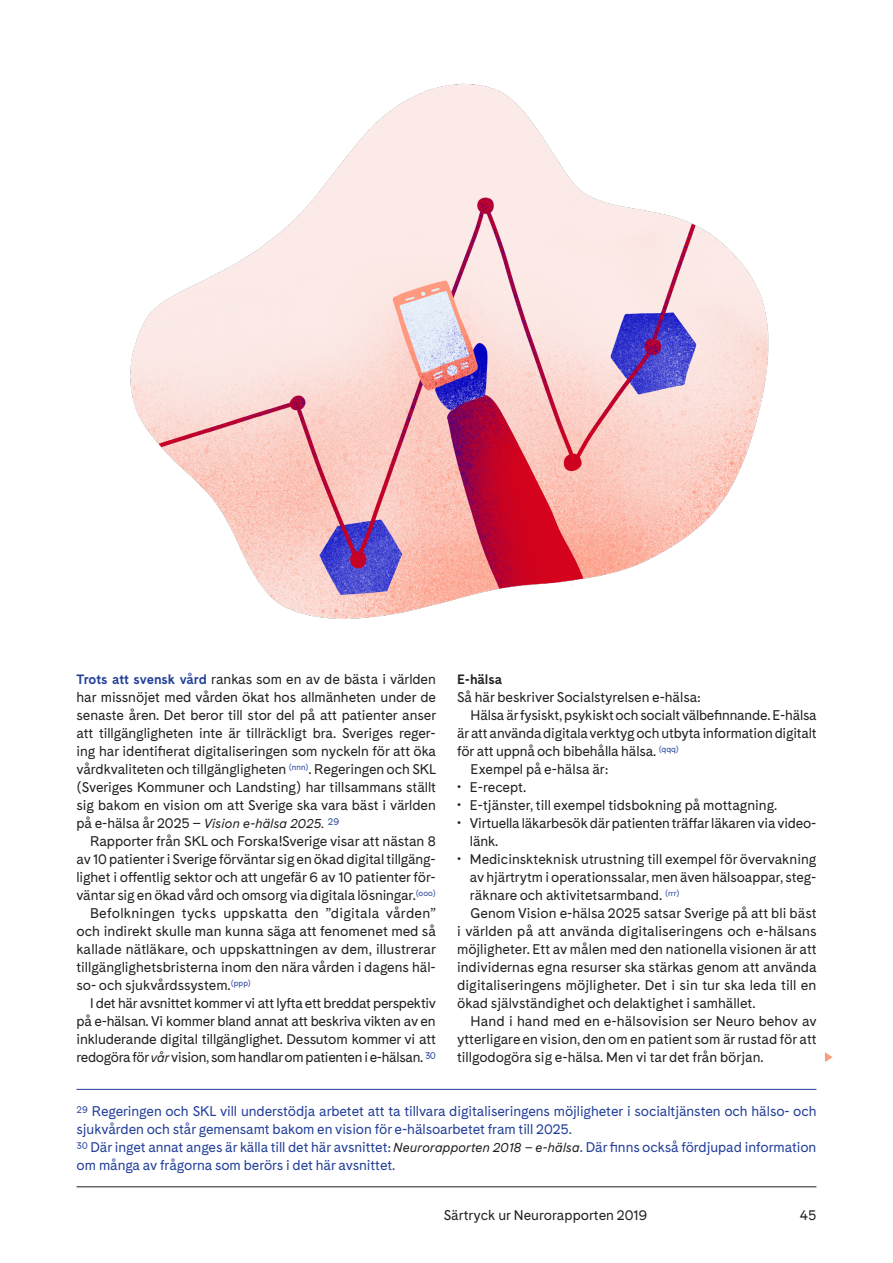
<style>
.page{position:relative;width:893px;height:1263px;background:#fff}
.page>*{position:absolute;margin:0;border:0;box-sizing:border-box;transform-origin:0 0}
.t1{font:700 13.5px "Cadiz";letter-spacing:-.005em;color:#231f20}
.t2{font:13.05px/18px "Cadiz";letter-spacing:-.005em;color:#231f20;text-align:justify}
.t3{font:13.05px/18px "Cadiz";letter-spacing:-.005em;color:#223f99}
.t4{font:13.05px "Cadiz";letter-spacing:.02em;color:#231f20}
.s1{font-weight:700;font-size:13.5px;color:#223f99}
.s2{font-style:italic}
.s3{color:#223f99}
.s4{font-style:italic;color:#231f20}
</style>
<div class="page">
<hr style="left:77px;top:1186px;width:739px;height:1px;background:#231f20">
<hr style="left:77px;top:1089px;width:739px;height:1px;background:#223f99">
<svg style="left:825px;top:1052px;width:8px;height:10px"></svg>
<img style="left:130px;top:83px;width:639px;height:536px">
<p class="t2" style="left:77px;top:670px;width:361px"><span class="s1">Trots att svensk vård</span> rankas som en av de bästa i världen har missnöjet med vården ökat hos allmänheten under de senaste åren. Det beror till stor del på att patienter anser att tillgängligheten inte är tillräckligt bra. Sveriges reger&shy;ing har identifierat digitaliseringen som nyckeln för att öka vårdkvaliteten och tillgängligheten <sup>(nnn)</sup>. Regeringen och SKL (Sveriges Kommuner och Landsting) har tillsammans ställt sig bakom en vision om att Sverige ska vara bäst i världen på e-hälsa år 2025 – <span class="s2">Vision e-hälsa 2025.</span> <span class="s3">29</span></p>
<p class="t2" style="left:90px;top:832px;width:347px">Rapporter från SKL och Forska!Sverige visar att nästan 8</p>
<p class="t2" style="left:77px;top:850px;width:361px">av 10 patienter i Sverige förväntar sig en ökad digital tillgäng-</p>
<p class="t2" style="left:77px;top:868px;width:361px">lighet i offentlig sektor och att ungefär 6 av 10 patienter för-</p>
<p class="t2" style="left:77px;top:886px;width:361px">väntar sig en ökad vård och omsorg via digitala lösningar.<sup>(ooo)</sup></p>
<p class="t4" style="left:90px;top:904px;width:347px">Befolkningen tycks uppskatta den ”digitala vården”</p>
<p class="t2" style="left:77px;top:922px;width:361px">och indirekt skulle man kunna säga att fenomenet med så</p>
<p class="t2" style="left:77px;top:940px;width:361px">kallade nätläkare, och uppskattningen av dem, illustrerar</p>
<p class="t2" style="left:77px;top:958px;width:361px">tillgänglighetsbristerna inom den nära vården i dagens häl-</p>
<p class="t2" style="left:77px;top:976px;width:176px">so- och sjukvårdssystem.<sup>(ppp)</sup></p>
<p class="t2" style="left:90px;top:994px;width:348px">I det här avsnittet kommer vi att lyfta ett breddat perspektiv</p>
<p class="t2" style="left:77px;top:1012px;width:361px">på e-hälsan. Vi kommer bland annat att beskriva vikten av en</p>
<p class="t2" style="left:77px;top:1030px;width:361px">inkluderande digital tillgänglighet. Dessutom kommer vi att</p>
<p class="t2" style="left:77px;top:1048px;width:361px">redogöra för <span class="s2">vår</span> vision, som handlar om patienten i e-hälsan. <span class="s3">30</span></p>
<p class="t1" style="left:457px;top:671px;width:46px">E-hälsa</p>
<p class="t2" style="left:457px;top:688px;width:245px">Så här beskriver Socialstyrelsen e-hälsa:</p>
<p class="t2" style="left:471px;top:706px;width:348px">Hälsa är fysiskt, psykiskt och socialt välbefinnande. E-hälsa</p>
<p class="t2" style="left:457px;top:724px;width:361px">är att använda digitala verktyg och utbyta information digitalt</p>
<p class="t2" style="left:457px;top:742px;width:223px">för att uppnå och bibehålla hälsa. <sup>(qqq)</sup></p>
<p class="t2" style="left:471px;top:760px;width:139px">Exempel på e-hälsa är:</p>
<p class="t2" style="left:457px;top:778px;width:71px">• E-recept.</p>
<p class="t2" style="left:457px;top:796px;width:322px">• E-tjänster, till exempel tidsbokning på mottagning.</p>
<p class="t2" style="left:470px;top:814px;width:346px;text-indent:-13px">• Virtuella läkarbesök där patienten träffar läkaren via video&shy;länk.</p>
<p class="t2" style="left:457px;top:850px;width:361px">• Medicinskteknisk utrustning till exempel för övervakning</p>
<p class="t2" style="left:470px;top:868px;width:348px">av hjärtrytm i operationssalar, men även hälsoappar, steg-</p>
<p class="t2" style="left:470px;top:886px;width:211px">räknare och aktivitetsarmband. <sup>(rrr)</sup></p>
<p class="t2" style="left:471px;top:904px;width:347px">Genom Vision e-hälsa 2025 satsar Sverige på att bli bäst</p>
<p class="t2" style="left:457px;top:922px;width:361px">i världen på att använda digitaliseringens och e-hälsans</p>
<p class="t2" style="left:457px;top:940px;width:361px">möjligheter. Ett av målen med den nationella visionen är att</p>
<p class="t2" style="left:457px;top:958px;width:361px">individernas egna resurser ska stärkas genom att använda</p>
<p class="t2" style="left:457px;top:976px;width:361px">digitaliseringens möjligheter. Det i sin tur ska leda till en</p>
<p class="t2" style="left:457px;top:994px;width:300px">ökad självständighet och delaktighet i samhället.</p>
<p class="t2" style="left:471px;top:1012px;width:348px">Hand i hand med en e-hälsovision ser Neuro behov av</p>
<p class="t2" style="left:457px;top:1030px;width:361px">ytterligare en vision, den om en patient som är rustad för att</p>
<p class="t2" style="left:457px;top:1048px;width:308px">tillgodogöra sig e-hälsa. Men vi tar det från början.</p>
<p class="t3" style="left:77px;top:1102px;width:741px">29 Regeringen och SKL vill understödja arbetet att ta tillvara digitaliseringens möjligheter i socialtjänsten och hälso- och sjukvården och står gemensamt bakom en vision för e-hälsoarbetet fram till 2025.<br>30 Där inget annat anges är källa till det här avsnittet: <span class="s4">Neurorapporten 2018 – e-hälsa</span>. Där finns också fördjupad information om många av frågorna som berörs i det här avsnittet.</p>
<p class="t2" style="left:444px;top:1206px;width:205px">Särtryck ur Neurorapporten 2019</p>
<p class="t2" style="left:800px;top:1206px;width:18px">45</p>
</div>
